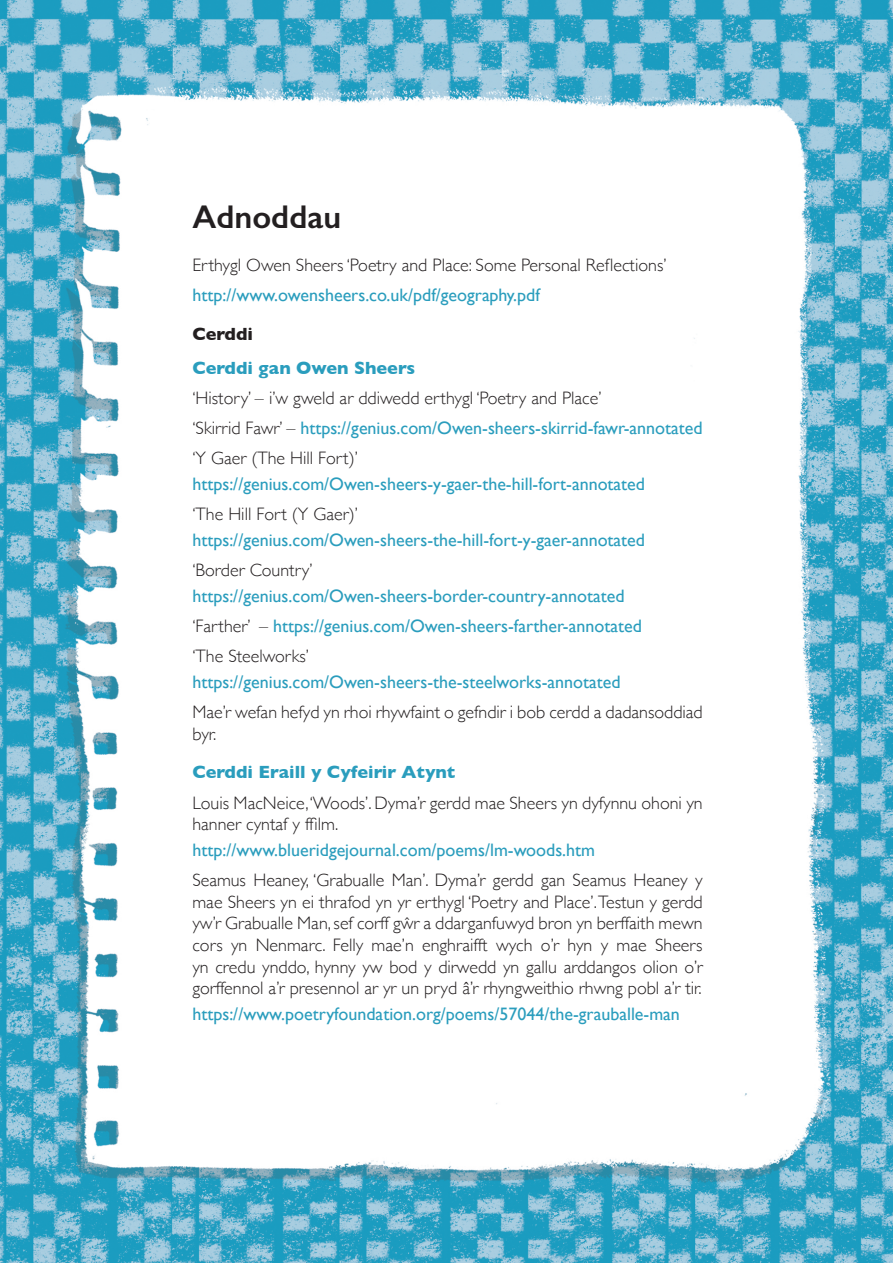
<style>
.page{position:relative;width:893px;height:1263px;background:#fff}
.page>*{position:absolute;margin:0;border:0;box-sizing:border-box;transform-origin:0 0}
.t1{font:600 33px "Gill Sans";color:#231f20}
.t2{font:300 18px/21.6px "Gill Sans";color:#231f20}
.t3{font:18px/30.2px "Gill Sans";color:#2a9dbd}
.t4{font:700 18px "Gill Sans";color:#2a9dbd}
.t5{font:700 18px "Gill Sans";color:#231f20}
.s1{font-weight:400;color:#2a9dbd}
.s2{font-weight:300;color:#231f20}
</style>
<div class="page">
<img style="left:0;top:0;width:893px;height:1263px">
<h1 class="t1" style="left:192px;top:197px;width:150px">Adnoddau</h1>
<p class="t2" style="left:192px;top:253px;width:476px">Erthygl Owen Sheers ‘Poetry and Place: Some Personal Reflections’</p>
<p class="t3" style="left:192px;top:280px;width:349px">http://www.owensheers.co.uk/pdf/geography.pdf</p>
<p class="t5" style="left:192px;top:319px;width:62px">Cerddi</p>
<p class="t4" style="left:192px;top:354px;width:224px">Cerddi gan Owen Sheers</p>
<p class="t2" style="left:192px;top:382px;width:512px;line-height:30.2px">‘History’ – i’w gweld ar ddiwedd erthygl ‘Poetry and Place’<br>‘Skirrid Fawr’ – <span class="s1">https://genius.com/Owen-sheers-skirrid-fawr-annotated </span>‘Y Gaer (The Hill Fort)’</p>
<p class="t3" style="left:192px;top:469px;width:454px">https://genius.com/Owen-sheers-y-gaer-the-hill-fort-annotated</p>
<p class="t2" style="left:192px;top:503px;width:167px">‘The Hill Fort (Y Gaer)’</p>
<p class="t3" style="left:192px;top:525px;width:454px">https://genius.com/Owen-sheers-the-hill-fort-y-gaer-annotated</p>
<p class="t2" style="left:192px;top:559px;width:122px">‘Border Country’</p>
<p class="t3" style="left:192px;top:581px;width:451px">https://genius.com/Owen-sheers-border-country-annotated <span class="s2">‘Farther’ –</span> https://genius.com/Owen-sheers-farther-annotated <span class="s2">‘The Steelworks’</span></p>
<p class="t3" style="left:192px;top:667px;width:430px">https://genius.com/Owen-sheers-the-steelworks-annotated</p>
<p class="t2" style="left:192px;top:701px;width:512px">Mae’r wefan hefyd yn rhoi rhywfaint o gefndir i bob cerdd a dadansoddiad byr.</p>
<p class="t4" style="left:192px;top:758px;width:264px">Cerddi Eraill y Cyfeirir Atynt</p>
<p class="t2" style="left:192px;top:791px;width:512px">Louis MacNeice, ‘Woods’. Dyma’r gerdd mae Sheers yn dyfynnu ohoni yn hanner cyntaf y ffilm.</p>
<p class="t3" style="left:192px;top:835px;width:404px">http://www.blueridgejournal.com/poems/lm-woods.htm</p>
<p class="t2" style="left:192px;top:868px;width:512px;text-align:justify">Seamus Heaney, ‘Grabualle Man’. Dyma’r gerdd gan Seamus Heaney y mae Sheers yn ei thrafod yn yr erthygl ‘Poetry and Place’. Testun y gerdd yw’r Grabualle Man, sef corff gŵr a ddarganfuwyd bron yn berffaith mewn cors yn Nenmarc. Felly mae’n enghraifft wych o’r hyn y mae Sheers yn credu ynddo, hynny yw bod y dirwedd yn gallu arddangos olion o’r gorffennol a’r presennol ar yr un pryd â’r rhyngweithio rhwng pobl a’r tir.</p>
<p class="t3" style="left:192px;top:999px;width:489px">https://www.poetryfoundation.org/poems/57044/the-grauballe-man</p>
</div>
